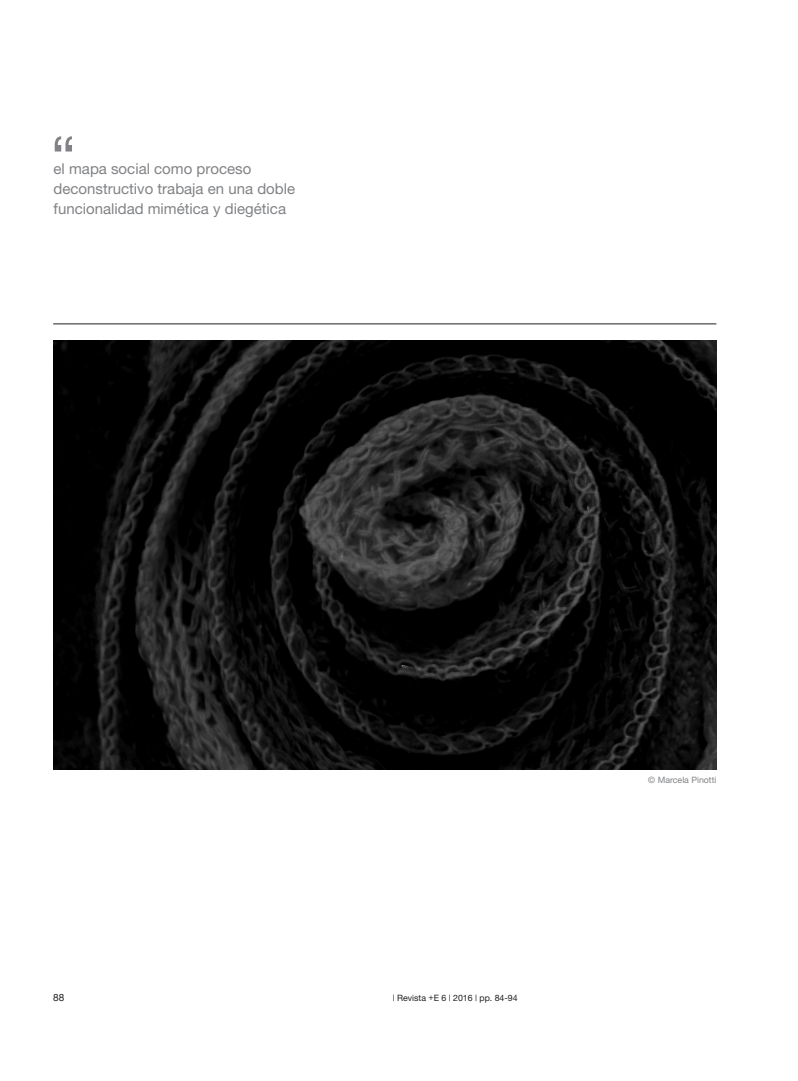
<style>
.page{position:relative;width:798px;height:1081px;background:#fff}
.page>*{position:absolute;margin:0;border:0;box-sizing:border-box;transform-origin:0 0}
.t1{font:58.75px "Helvetica Neue";color:#808285}
.t2{font:15px/20px "Helvetica Neue";color:#808285}
.t3{font:10px "Helvetica Neue";color:#231f20}
.t4{font:8.75px "Helvetica Neue";color:#231f20}
.Notas__E{font:8.75px "Helvetica Neue";color:#808285}
</style>
<div class="page">
<hr style="left:53px;top:323px;width:663px;height:1px;background:#231f20">
<img style="left:53px;top:341px;width:663px;height:429px">
<p class="t1" style="left:51px;top:122px;width:27px">“</p>
<p class="t2" style="left:54px;top:159px;width:243px">el mapa social como proceso deconstructivo trabaja en una doble funcionalidad mimética y diegética</p>
<p class="t3" style="left:53px;top:991px;width:13px">88</p>
<p class="t4" style="left:392px;top:992px;width:126px">| Revista +E 6 | 2016 | pp. 84-94</p>
<p class="Notas__E" style="left:648px;top:775px;width:70px">© Marcela Pinotti</p>
</div>
